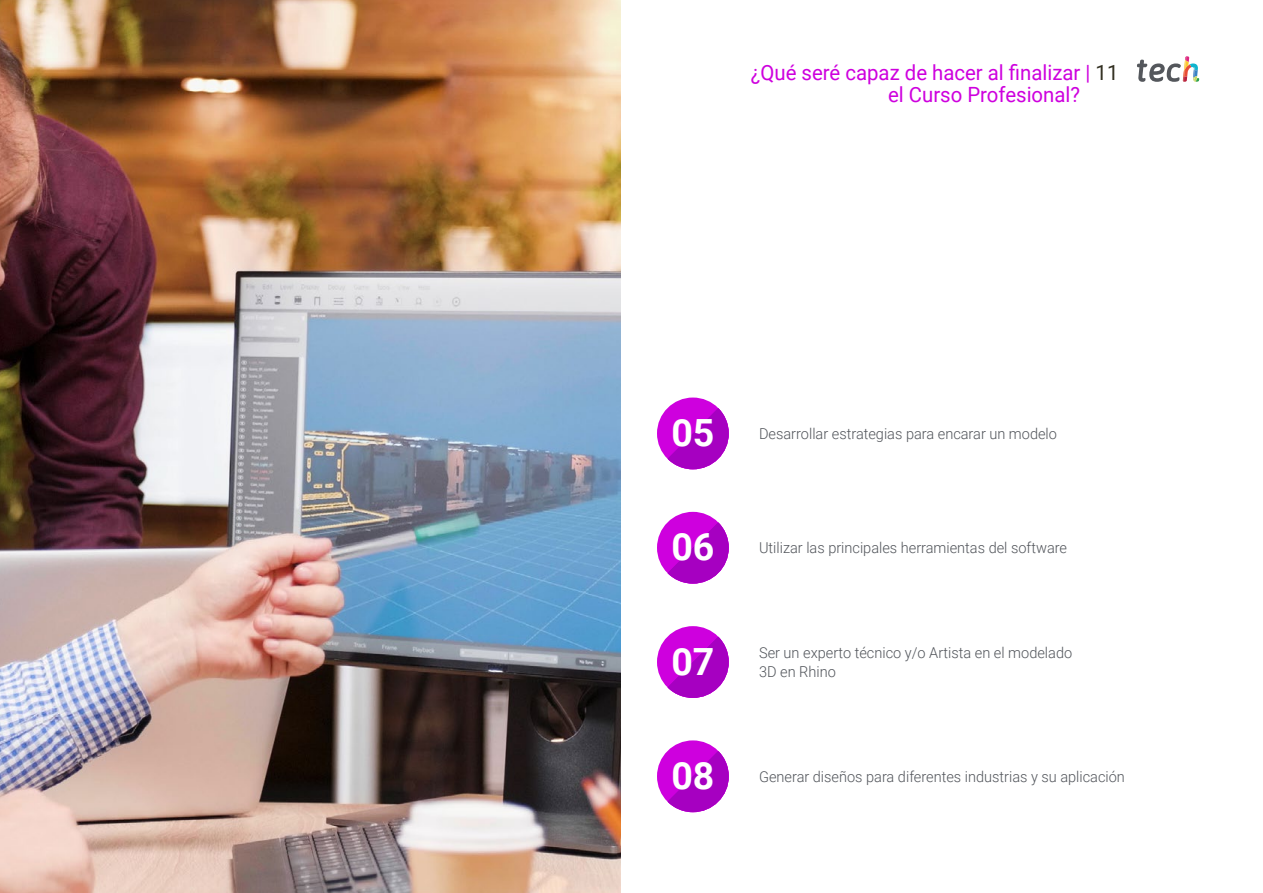
<style>
.page{position:relative;width:1263px;height:893px;background:#fff}
.page>*{position:absolute;margin:0;border:0;box-sizing:border-box;transform-origin:0 0}
.t1{font:700 37.5px "Roboto";color:#fff}
.t2{font:21px/22.5px "Roboto";color:#ce00de}
.t3{font:300 15px/19.5px "Roboto";color:#52555b}
.s1{color:#312e20}
</style>
<div class="page">
<img style="left:0;top:0;width:621px;height:893px">
<svg style="left:1137px;top:56px;width:62px;height:26px"></svg>
<div style="left:657px;top:512px;width:72px;height:72px;background:#ce00de;border-radius:50%"></div>
<svg style="left:667px;top:522px;width:62px;height:62px"></svg>
<div style="left:657px;top:740px;width:72px;height:72px;background:#ce00de;border-radius:50%"></div>
<svg style="left:667px;top:751px;width:62px;height:61px"></svg>
<div style="left:657px;top:626px;width:72px;height:72px;background:#ce00de;border-radius:50%"></div>
<svg style="left:667px;top:637px;width:62px;height:61px"></svg>
<div style="left:657px;top:398px;width:72px;height:71px;background:#ce00de;border-radius:50%"></div>
<svg style="left:667px;top:408px;width:62px;height:61px"></svg>
<h2 class="t2" style="left:888px;top:60px;width:232px;text-indent:-137px">¿Qué seré capaz de hacer al finalizar | <span class="s1">11 </span>el Curso Profesional?</h2>
<h1 class="t1" style="left:671px;top:407px;width:45px">05</h1>
<p class="t3" style="left:759px;top:423px;width:299px">Desarrollar estrategias para encarar un modelo</p>
<h1 class="t1" style="left:671px;top:521px;width:45px">06</h1>
<p class="t3" style="left:759px;top:538px;width:310px">Utilizar las principales herramientas del software</p>
<h1 class="t1" style="left:671px;top:635px;width:45px">07</h1>
<p class="t3" style="left:759px;top:642px;width:315px">Ser un experto técnico y/o Artista en el modelado<br>3D en Rhino</p>
<h1 class="t1" style="left:671px;top:749px;width:45px">08</h1>
<p class="t3" style="left:759px;top:766px;width:367px">Generar diseños para diferentes industrias y su aplicación</p>
</div>
